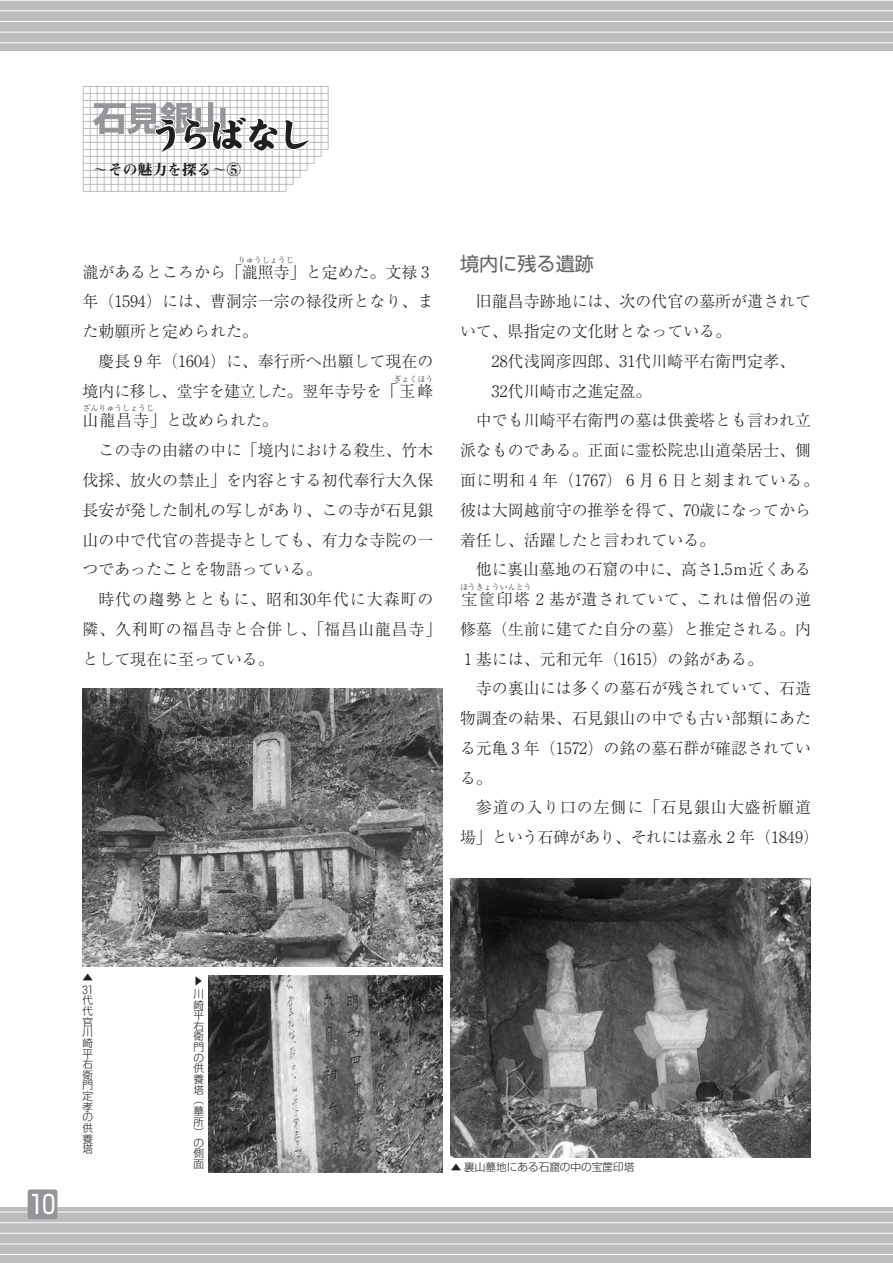
<style>
.page{position:relative;width:893px;height:1263px;background:#fff}
.page>*{position:absolute;margin:0;border:0;box-sizing:border-box;transform-origin:0 0}
.t1{font:25.5px "Hankaku Num Sgr";color:#fff}
.t2{font:19.2px "Shin Go";color:#636466}
.t3{font:300 15.9px/29.7px "Ryumin";color:#231f20}
.t4{font:300 15.9px/29.7px "Ryumin";letter-spacing:.055em;color:#231f20}
.t5{font:300 15.9px "Ryumin";letter-spacing:.03em;color:#231f20}
.t6{font:14.85px "Midashi Min MA31";color:#231f20}
.t7{font:300 10.65px/10.6px "Shin Go";color:#231f20;text-align:justify}
.t8{font:10.65px "Hankaku Num Sgl";color:#231f20}
.t9{font:500 10.65px "Gothic BBB";color:#231f20}
.t10{font:10.65px "Biblos Gaiji Gth F5";color:#231f20}
.t11{font:300 7.95px "Ryumin";color:#231f20}
.s1{font-family:"BLS Prop Roman Rml";font-weight:400}
.s2{font-family:"Gothic BBB";font-weight:500}
</style>
<div class="page">
<div style="left:0;top:0;width:892px;height:1263px;background:#bbbdbf"></div>
<hr style="left:0;top:1254px;width:892px;height:1px;background:#fff">
<hr style="left:0;top:1244px;width:892px;height:1px;background:#fff">
<hr style="left:0;top:1222px;width:892px;height:1px;background:#fff">
<hr style="left:0;top:32px;width:892px;height:1px;background:#fff">
<hr style="left:0;top:11px;width:892px;height:1px;background:#fff">
<hr style="left:0;top:0;width:892px;height:1px;background:#fff">
<hr style="left:0;top:1233px;width:892px;height:1px;background:#fff">
<hr style="left:0;top:1212px;width:892px;height:1px;background:#fff">
<hr style="left:0;top:43px;width:892px;height:1px;background:#fff">
<hr style="left:0;top:21px;width:892px;height:1px;background:#fff">
<div style="left:0;top:51px;width:892px;height:1155px;background:#fff"></div>
<div style="left:28px;top:1189px;width:29px;height:30px;background:#939598;border-radius:3px"></div>
<hr style="left:328px;top:86px;width:1px;height:63px;background:#bbbdbf">
<hr style="left:321px;top:86px;width:1px;height:70px;background:#bbbdbf">
<hr style="left:314px;top:86px;width:1px;height:77px;background:#bbbdbf">
<hr style="left:307px;top:86px;width:1px;height:84px;background:#bbbdbf">
<hr style="left:300px;top:86px;width:1px;height:91px;background:#bbbdbf">
<hr style="left:293px;top:86px;width:1px;height:98px;background:#bbbdbf">
<hr style="left:286px;top:86px;width:1px;height:105px;background:#bbbdbf">
<hr style="left:279px;top:86px;width:1px;height:105px;background:#bbbdbf">
<hr style="left:272px;top:86px;width:1px;height:105px;background:#bbbdbf">
<hr style="left:265px;top:86px;width:1px;height:105px;background:#bbbdbf">
<hr style="left:258px;top:86px;width:1px;height:105px;background:#bbbdbf">
<hr style="left:251px;top:86px;width:1px;height:105px;background:#bbbdbf">
<hr style="left:244px;top:86px;width:1px;height:105px;background:#bbbdbf">
<hr style="left:237px;top:86px;width:1px;height:105px;background:#bbbdbf">
<hr style="left:230px;top:86px;width:1px;height:105px;background:#bbbdbf">
<hr style="left:223px;top:86px;width:1px;height:105px;background:#bbbdbf">
<hr style="left:216px;top:86px;width:1px;height:105px;background:#bbbdbf">
<hr style="left:209px;top:86px;width:1px;height:105px;background:#bbbdbf">
<hr style="left:202px;top:86px;width:1px;height:105px;background:#bbbdbf">
<hr style="left:195px;top:86px;width:1px;height:105px;background:#bbbdbf">
<hr style="left:188px;top:86px;width:1px;height:105px;background:#bbbdbf">
<hr style="left:181px;top:86px;width:1px;height:105px;background:#bbbdbf">
<hr style="left:174px;top:86px;width:1px;height:105px;background:#bbbdbf">
<hr style="left:167px;top:86px;width:1px;height:105px;background:#bbbdbf">
<hr style="left:160px;top:86px;width:1px;height:105px;background:#bbbdbf">
<hr style="left:153px;top:86px;width:1px;height:105px;background:#bbbdbf">
<hr style="left:146px;top:86px;width:1px;height:105px;background:#bbbdbf">
<hr style="left:139px;top:86px;width:1px;height:105px;background:#bbbdbf">
<hr style="left:132px;top:86px;width:1px;height:105px;background:#bbbdbf">
<hr style="left:125px;top:86px;width:1px;height:105px;background:#bbbdbf">
<hr style="left:118px;top:86px;width:1px;height:105px;background:#bbbdbf">
<hr style="left:111px;top:86px;width:1px;height:105px;background:#bbbdbf">
<hr style="left:104px;top:86px;width:1px;height:105px;background:#bbbdbf">
<hr style="left:97px;top:86px;width:1px;height:105px;background:#bbbdbf">
<hr style="left:90px;top:86px;width:1px;height:105px;background:#bbbdbf">
<hr style="left:83px;top:86px;width:1px;height:105px;background:#bbbdbf">
<hr style="left:83px;top:191px;width:203px;height:1px;background:#bbbdbf">
<hr style="left:83px;top:184px;width:210px;height:1px;background:#bbbdbf">
<hr style="left:83px;top:177px;width:217px;height:1px;background:#bbbdbf">
<hr style="left:83px;top:170px;width:224px;height:1px;background:#bbbdbf">
<hr style="left:83px;top:163px;width:231px;height:1px;background:#bbbdbf">
<hr style="left:83px;top:156px;width:238px;height:1px;background:#bbbdbf">
<hr style="left:83px;top:149px;width:245px;height:1px;background:#bbbdbf">
<hr style="left:83px;top:142px;width:245px;height:1px;background:#bbbdbf">
<hr style="left:83px;top:135px;width:245px;height:1px;background:#bbbdbf">
<hr style="left:83px;top:128px;width:245px;height:1px;background:#bbbdbf">
<hr style="left:83px;top:121px;width:245px;height:1px;background:#bbbdbf">
<hr style="left:83px;top:114px;width:245px;height:1px;background:#bbbdbf">
<hr style="left:83px;top:107px;width:245px;height:1px;background:#bbbdbf">
<hr style="left:83px;top:100px;width:245px;height:1px;background:#bbbdbf">
<hr style="left:83px;top:93px;width:245px;height:1px;background:#bbbdbf">
<hr style="left:83px;top:86px;width:245px;height:1px;background:#bbbdbf">
<svg style="left:93px;top:102px;width:216px;height:52px"></svg>
<img style="left:82px;top:689px;width:360px;height:278px">
<img style="left:208px;top:976px;width:234px;height:196px">
<img style="left:451px;top:878px;width:360px;height:280px">
<p class="t6" style="left:93px;top:165px;width:150px">～その魅力を探る～⑤</p>
<p class="t11" style="left:238px;top:257px;width:57px">りゅうしょうじ</p>
<p class="t3" style="left:82px;top:289px;width:352px">年（<span class="s1">1594</span>）には、曹洞宗一宗の禄役所となり、また勅願所と定められた。</p>
<p class="t3" style="left:82px;top:348px;width:352px;text-align:right">慶長９年（<span class="s1">1604</span>）に、奉行所へ出願して現在の境内に移し、堂宇を建立した。翌年寺号を「玉峰</p>
<p class="t3" style="left:82px;top:259px;width:352px">瀧があるところから「瀧照寺」と定めた。文禄３</p>
<p class="t11" style="left:393px;top:376px;width:41px">ぎょくほう</p>
<p class="t11" style="left:82px;top:406px;width:73px">ざんりゅうしょうじ</p>
<p class="t3" style="left:82px;top:438px;width:352px;text-align:justify;text-indent:16px">この寺の由緒の中に「境内における殺生、竹木伐採、放火の禁止」を内容とする初代奉行大久保長安が発した制札の写しがあり、この寺が石見銀山の中で代官の菩提寺としても、有力な寺院の一つであったことを物語っている。</p>
<p class="t4" style="left:82px;top:586px;width:360px;text-indent:16px">時代の趨勢とともに、昭和<span class="s1">30</span>年代に大森町の隣、久利町の福昌寺と合併し、「福昌山龍昌寺」として現在に至っている。</p>
<p class="t3" style="left:82px;top:408px;width:197px">山龍昌寺」と改められた。</p>
<p class="t2" style="left:460px;top:256px;width:135px">境内に残る遺跡</p>
<p class="t3" style="left:460px;top:289px;width:352px;text-indent:16px">旧龍昌寺跡地には、次の代官の墓所が遺されていて、県指定の文化財となっている。</p>
<p class="t3" style="left:492px;top:348px;width:304px"><span class="s1">28</span>代浅岡彦四郎、<span class="s1">31</span>代川崎平右衛門定孝、</p>
<p class="t3" style="left:492px;top:378px;width:161px"><span class="s1">32</span>代川崎市之進定盈。</p>
<p class="t3" style="left:476px;top:408px;width:336px">中でも川崎平右衛門の墓は供養塔とも言われ立</p>
<p class="t3" style="left:460px;top:438px;width:352px">派なものである。正面に霊松院忠山道榮居士、側</p>
<p class="t5" style="left:460px;top:475px;width:360px">面に明和４年（<span class="s1">1767</span>）６月６日と刻まれている。</p>
<p class="t3" style="left:460px;top:497px;width:352px">彼は大岡越前守の推挙を得て、<span class="s1">70</span>歳になってから</p>
<p class="t3" style="left:460px;top:527px;width:257px">着任し、活躍したと言われている。</p>
<p class="t3" style="left:476px;top:557px;width:336px">他に裏山墓地の石窟の中に、高さ<span class="s1">1.5</span>ｍ近くある</p>
<p class="t5" style="left:461px;top:594px;width:351px">宝筐印塔２基が遺されていて、これは僧侶の逆</p>
<p class="t11" style="left:460px;top:584px;width:73px">ほうきょういんとう</p>
<p class="t3" style="left:460px;top:616px;width:352px">修墓（生前に建てた自分の墓）と推定される。内<br>１基には、元和元年（<span class="s1">1615</span>）の銘がある。</p>
<p class="t3" style="left:460px;top:676px;width:352px;text-align:justify;text-indent:16px">寺の裏山には多くの墓石が残されていて、石造物調査の結果、石見銀山の中でも古い部類にあたる元亀３年（<span class="s1">1572</span>）の銘の墓石群が確認されている。</p>
<p class="t4" style="left:460px;top:795px;width:360px;text-align:center">参道の入り口の左側に「石見銀山大盛祈願道<br>場」という石碑があり、それには嘉永２年（<span class="s1">1849</span>）</p>
<h1 class="t1" style="left:30px;top:1192px;width:27px">10</h1>
<p class="t9" style="left:82px;top:973px;width:12px">▲</p>
<p class="t8" style="left:82px;top:985px;width:12px">31</p>
<p class="t7" style="left:82px;top:996px;width:12px">代代官川崎平右衛門定孝の供養塔</p>
<p class="t10" style="left:193px;top:975px;width:12px">-</p>
<p class="t7" style="left:193px;top:990px;width:12px">川崎平右衛門の供養塔（墓所）の側面</p>
<p class="t7" style="left:451px;top:1163px;width:185px"><span class="s2">▲</span> 裏山墓地にある石窟の中の宝筐印塔</p>
</div>
